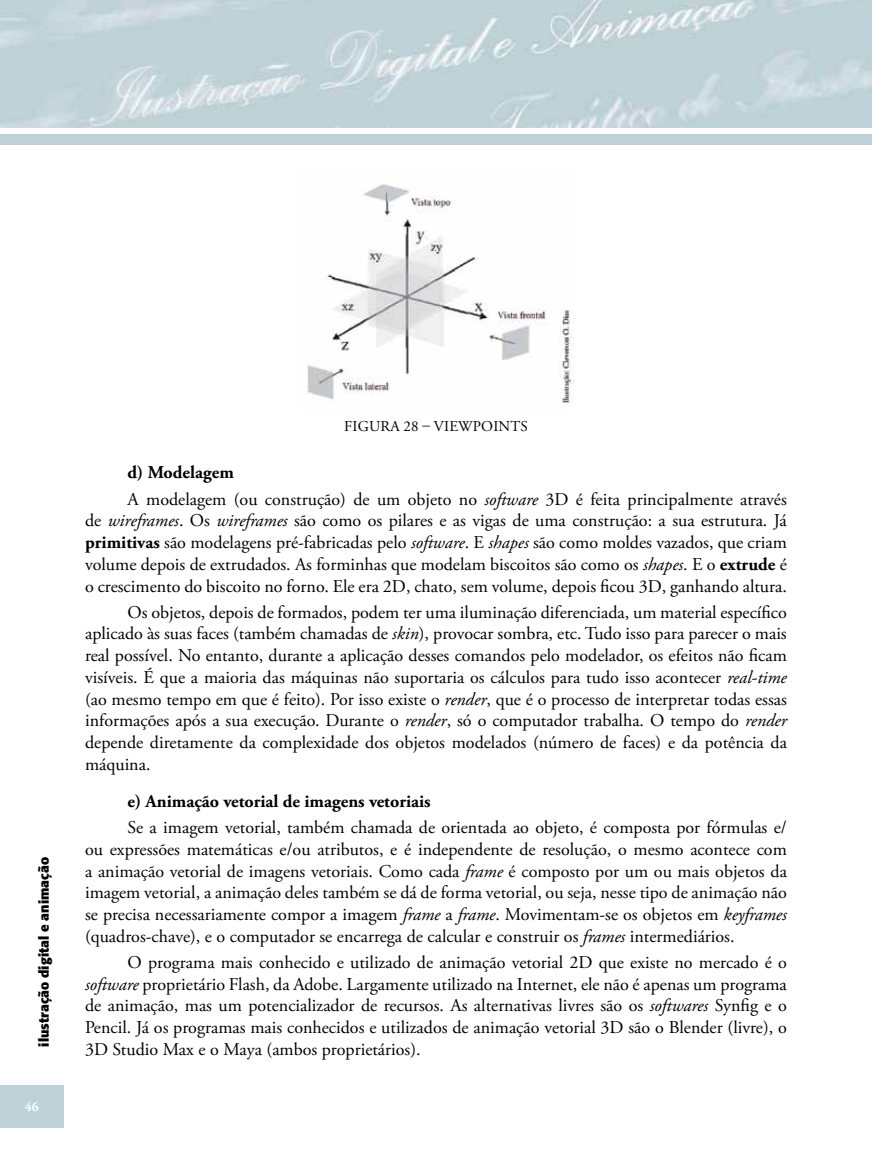
<style>
.page{position:relative;width:872px;height:1170px;background:#fff}
.page>*{position:absolute;margin:0;border:0;box-sizing:border-box;transform-origin:0 0}
.t1{font:18px/21.8px "Adobe Garamond Pro";color:#000;text-align:justify}
.t2{font:700 18px "Adobe Garamond Pro";color:#000}
.t3{font:15px "Adobe Garamond Pro";color:#000}
.t4{font:700 13.5px "Formata";color:#000}
.t5{font:700 13.5px "Adobe Garamond Pro";color:#fff}
.s1{font-weight:700}
.s2{font-style:italic}
</style>
<div class="page">
<div style="left:0;top:134px;width:872px;height:11px;background:#bdd1d6"></div>
<div style="left:0;top:1084px;width:64px;height:43px;background:#bdd1d6"></div>
<img style="left:0;top:0;width:872px;height:127px">
<img style="left:307px;top:184px;width:266px;height:220px">
<p class="t4" style="left:36px;top:1046px;width:191px;rotate:-90deg">ilustração digital e animação</p>
<p class="t5" style="left:25px;top:1098px;width:16px">46</p>
<p class="t3" style="left:344px;top:417px;width:19px">Figura</p>
<p class="t3" style="left:403px;top:417px;width:51px">28 – Viewpoints</p>
<p class="t1" style="left:128px;top:460px;width:661px;line-height:26px"><span class="s1">d) Modelagem<br></span>A modelagem (ou construção) de um objeto no <span class="s2">software</span> 3D é feita principalmente através</p>
<p class="t1" style="left:85px;top:510px;width:703px">de <span class="s2">wireframes</span>. Os <span class="s2">wireframes</span> são como os pilares e as vigas de uma construção: a sua estrutura. Já <span class="s1">primitivas</span> são modelagens pré-fabricadas pelo <span class="s2">software</span>. E <span class="s2">shapes</span> são como moldes vazados, que criam volume depois de extrudados. As forminhas que modelam biscoitos são como os <span class="s2">shapes</span>. E o <span class="s1">extrude</span> é o crescimento do biscoito no forno. Ele era 2D, chato, sem volume, depois ficou 3D, ganhando altura.</p>
<p class="t1" style="left:85px;top:601px;width:703px;text-indent:43px">Os objetos, depois de formados, podem ter uma iluminação diferenciada, um material específico aplicado às suas faces (também chamadas de <span class="s2">skin</span>), provocar sombra, etc. Tudo isso para parecer o mais real possível. No entanto, durante a aplicação desses comandos pelo modelador, os efeitos não ficam visíveis. É que a maioria das máquinas não suportaria os cálculos para tudo isso acontecer <span class="s2">real-time </span>(ao mesmo tempo em que é feito). Por isso existe o <span class="s2">render</span>, que é o processo de interpretar todas essas informações após a sua execução. Durante o <span class="s2">render</span>, só o computador trabalha. O tempo do <span class="s2">render </span>depende diretamente da complexidade dos objetos modelados (número de faces) e da potência da máquina.</p>
<p class="t2" style="left:128px;top:790px;width:305px">e) Animação vetorial de imagens vetoriais</p>
<p class="t1" style="left:85px;top:817px;width:703px;text-indent:43px">Se a imagem vetorial, também chamada de orientada ao objeto, é composta por fórmulas e/ ou expressões matemáticas e/ou atributos, e é independente de resolução, o mesmo acontece com a animação vetorial de imagens vetoriais. Como cada <span class="s2">frame</span> é composto por um ou mais objetos da imagem vetorial, a animação deles também se dá de forma vetorial, ou seja, nesse tipo de animação não se precisa necessariamente compor a imagem <span class="s2">frame</span> a <span class="s2">frame</span>. Movimentam-se os objetos em <span class="s2">keyframes </span>(quadros-chave), e o computador se encarrega de calcular e construir os <span class="s2">frames</span> intermediários.</p>
<p class="t1" style="left:85px;top:951px;width:703px;text-indent:43px">O programa mais conhecido e utilizado de animação vetorial 2D que existe no mercado é o <span class="s2">software</span> proprietário Flash, da Adobe. Largamente utilizado na Internet, ele não é apenas um programa de animação, mas um potencializador de recursos. As alternativas livres são os <span class="s2">softwares</span> Synfig e o Pencil. Já os programas mais conhecidos e utilizados de animação vetorial 3D são o Blender (livre), o 3D Studio Max e o Maya (ambos proprietários).</p>
</div>
